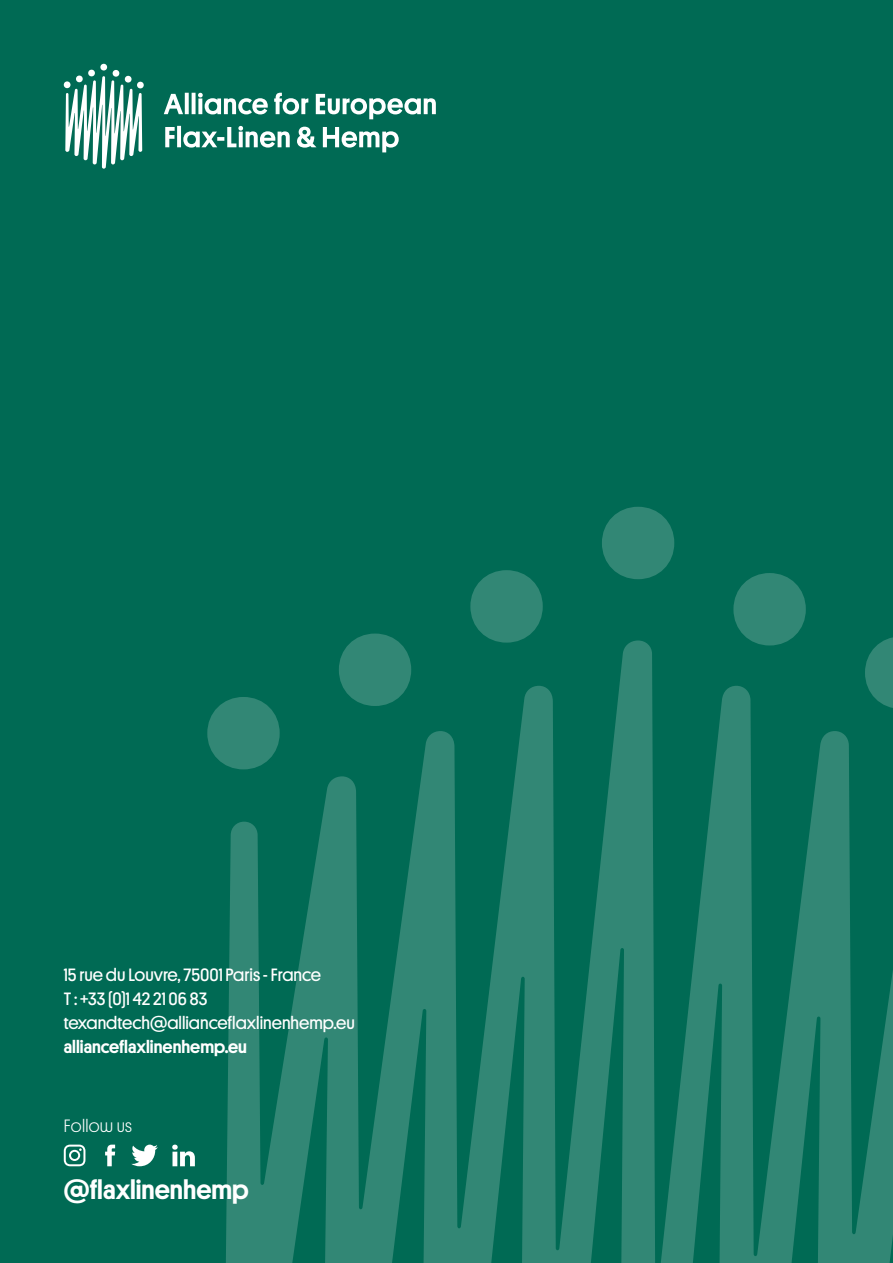
<style>
.page{position:relative;width:893px;height:1263px;background:#006a54}
.page>*{position:absolute;margin:0;border:0;box-sizing:border-box;transform-origin:0 0}
.t1{font:500 27px "Platform";color:#fff}
.t2{font:18px/24px "Platform";color:#fff}
.t3{font:500 18px "Platform";color:#fff}
.t4{font:300 18px "Platform";letter-spacing:.015em;color:#fff}
</style>
<div class="page">
<svg style="left:207px;top:507px;width:686px;height:756px"></svg>
<svg style="left:105px;top:1144px;width:10px;height:22px"></svg>
<svg style="left:172px;top:1144px;width:23px;height:22px"></svg>
<svg style="left:131px;top:1144px;width:27px;height:22px"></svg>
<svg style="left:64px;top:1144px;width:21px;height:22px"></svg>
<svg style="left:165px;top:126px;width:234px;height:26px"></svg>
<svg style="left:164px;top:93px;width:272px;height:26px"></svg>
<svg style="left:64px;top:64px;width:80px;height:105px"></svg>
<p class="t2" style="left:64px;top:962px;width:293px">15 rue du Louvre, 75001 Paris - France<br>T : +33 (0)1 42 21 06 83 texandtech@allianceflaxlinenhemp.eu</p>
<p class="t3" style="left:64px;top:1034px;width:185px">allianceflaxlinenhemp.eu</p>
<p class="t4" style="left:64px;top:1113px;width:70px">Follow us</p>
<h1 class="t1" style="left:64px;top:1170px;width:187px">@flaxlinenhemp</h1>
</div>
